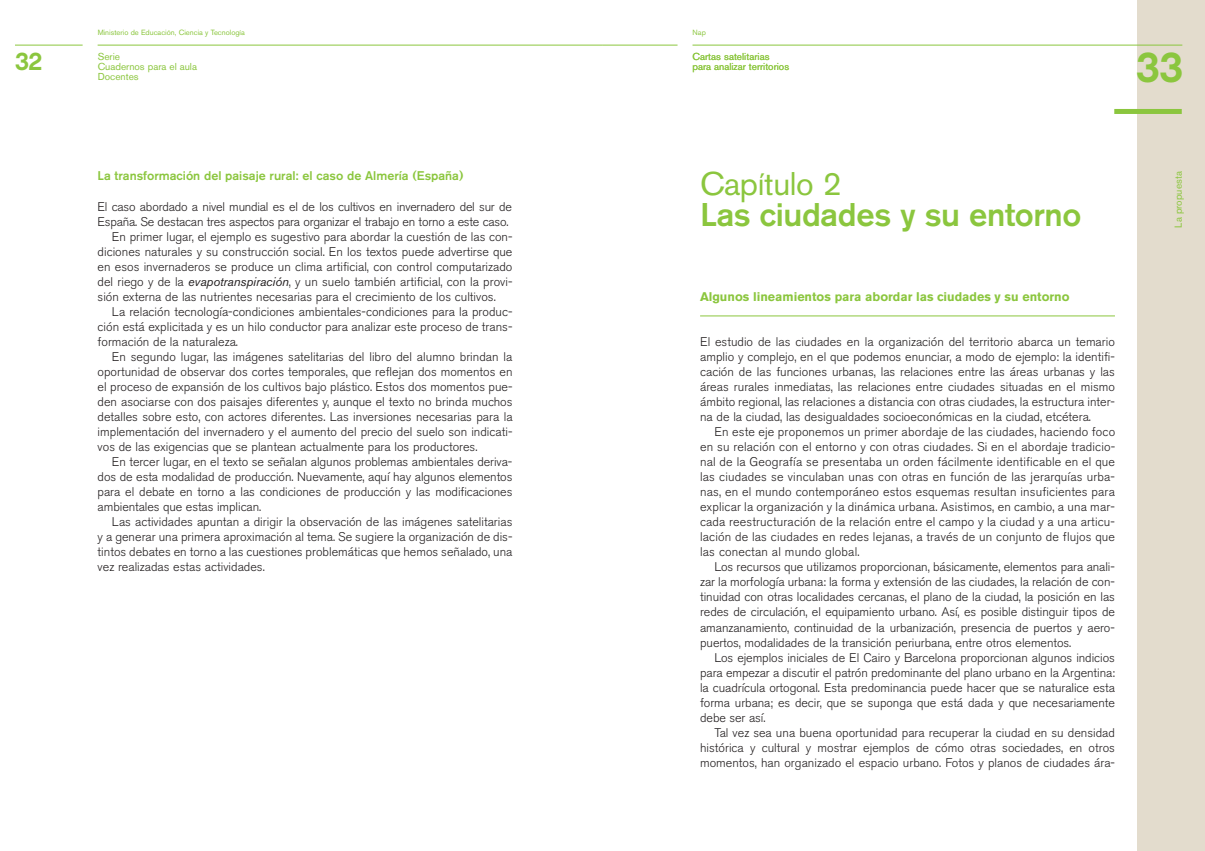
<style>
.page{position:relative;width:1205px;height:851px;background:#fff}
.page>*{position:absolute;margin:0;border:0;box-sizing:border-box;transform-origin:0 0}
.t1{font:42.5px "Chalet New York Nineteen Eighty";color:#8bc63e}
.t2{font:500 32.5px "Akzidenz Grotesk BE";letter-spacing:-.01em;color:#8bc63e}
.t3{font:32.5px "Akzidenz Grotesk BE";letter-spacing:-.01em;color:#8bc63e}
.t4{font:25px "Chalet New York Nineteen Eighty";color:#8bc63e}
.t5{font:300 12.5px/15px "Akzidenz Grotesk BE";color:#231f20;text-align:justify}
.t6{font:300 12.5px "Akzidenz Grotesk BE";letter-spacing:-.02em;color:#231f20}
.t7{font:500 12.5px "Akzidenz Grotesk BE";color:#8bc63e}
.t8{font:700 12.5px "Akzidenz Grotesk BE";color:#8bc63e}
.t9{font:10px/10px "Akzidenz Grotesk BE";color:#8bc63e}
.t10{font:7.5px "Akzidenz Grotesk BE";color:#8bc63e}
.s1{font-weight:400;font-style:italic}
</style>
<div class="page">
<div style="left:1137px;top:0;width:68px;height:850px;background:#e3dccd"></div>
<hr style="left:692px;top:45px;width:490px;height:1px;background:#8bc63e">
<hr style="left:603px;top:45px;width:74px;height:1px;background:#8bc63e">
<hr style="left:700px;top:315px;width:415px;height:1px;background:#8bc63e">
<div style="left:1114px;top:109px;width:68px;height:5px;background:#8bc63e"></div>
<hr style="left:15px;top:45px;width:68px;height:1px;background:#8bc63e">
<hr style="left:98px;top:45px;width:505px;height:1px;background:#8bc63e">
<h3 class="t4" style="left:15px;top:47px;width:29px">32</h3>
<p class="t10" style="left:98px;top:30px;width:149px">Ministerio de Educación, Ciencia y Tecnología</p>
<p class="t9" style="left:98px;top:53px;width:101px">Serie<br>Cuadernos para el aula<br>Docentes</p>
<p class="t9" style="left:692px;top:53px;width:98px">Cartas satelitarias para analizar territorios</p>
<p class="t10" style="left:692px;top:30px;width:15px">Nap</p>
<h1 class="t1" style="left:1136px;top:42px;width:48px">33</h1>
<p class="t7" style="left:98px;top:171px;width:367px">La transformación del paisaje rural: el caso de Almería (España)</p>
<p class="t6" style="left:98px;top:201px;width:416px">El caso abordado a nivel mundial es el de los cultivos en invernadero del sur de</p>
<p class="t6" style="left:98px;top:216px;width:412px">España. Se destacan tres aspectos para organizar el trabajo en torno a este caso.</p>
<p class="t5" style="left:112px;top:230px;width:402px">En primer lugar, el ejemplo es sugestivo para abordar la cuestión de las con-</p>
<p class="t5" style="left:98px;top:245px;width:416px">diciones naturales y su construcción social. En los textos puede advertirse que</p>
<p class="t5" style="left:98px;top:260px;width:416px">en esos invernaderos se produce un clima artificial, con control computarizado</p>
<p class="t5" style="left:98px;top:275px;width:416px">del riego y de la <span class="s1">evapotranspiración</span>, y un suelo también artificial, con la provi-</p>
<p class="t5" style="left:98px;top:290px;width:400px">sión externa de las nutrientes necesarias para el crecimiento de los cultivos.</p>
<p class="t5" style="left:112px;top:305px;width:402px">La relación tecnología-condiciones ambientales-condiciones para la produc-</p>
<p class="t5" style="left:98px;top:320px;width:416px">ción está explicitada y es un hilo conductor para analizar este proceso de trans-</p>
<p class="t5" style="left:98px;top:335px;width:142px">formación de la naturaleza.</p>
<p class="t5" style="left:112px;top:350px;width:402px">En segundo lugar, las imágenes satelitarias del libro del alumno brindan la</p>
<p class="t5" style="left:98px;top:365px;width:416px">oportunidad de observar dos cortes temporales, que reflejan dos momentos en</p>
<p class="t5" style="left:98px;top:380px;width:416px">el proceso de expansión de los cultivos bajo plástico. Estos dos momentos pue-</p>
<p class="t5" style="left:98px;top:395px;width:416px">den asociarse con dos paisajes diferentes y, aunque el texto no brinda muchos</p>
<p class="t5" style="left:98px;top:410px;width:416px">detalles sobre esto, con actores diferentes. Las inversiones necesarias para la</p>
<p class="t5" style="left:98px;top:425px;width:416px">implementación del invernadero y el aumento del precio del suelo son indicati-</p>
<p class="t5" style="left:98px;top:440px;width:381px">vos de las exigencias que se plantean actualmente para los productores.</p>
<p class="t5" style="left:112px;top:455px;width:402px">En tercer lugar, en el texto se señalan algunos problemas ambientales deriva-</p>
<p class="t5" style="left:98px;top:470px;width:416px">dos de esta modalidad de producción. Nuevamente, aquí hay algunos elementos</p>
<p class="t5" style="left:98px;top:485px;width:416px">para el debate en torno a las condiciones de producción y las modificaciones</p>
<p class="t5" style="left:98px;top:500px;width:165px">ambientales que estas implican.</p>
<p class="t5" style="left:112px;top:515px;width:402px">Las actividades apuntan a dirigir la observación de las imágenes satelitarias</p>
<p class="t5" style="left:98px;top:530px;width:416px">y a generar una primera aproximación al tema. Se sugiere la organización de dis-</p>
<p class="t5" style="left:98px;top:545px;width:416px">tintos debates en torno a las cuestiones problemáticas que hemos señalado, una</p>
<p class="t5" style="left:98px;top:560px;width:169px">vez realizadas estas actividades.</p>
<h2 class="t3" style="left:700px;top:172px;width:143px">Capítulo 2</h2>
<h2 class="t2" style="left:700px;top:202px;width:383px">Las ciudades y su entorno</h2>
<p class="t8" style="left:700px;top:291px;width:371px">Algunos lineamientos para abordar las ciudades y su entorno</p>
<p class="t5" style="left:700px;top:335px;width:416px">El estudio de las ciudades en la organización del territorio abarca un temario amplio y complejo, en el que podemos enunciar, a modo de ejemplo: la identifi&shy;cación de las funciones urbanas, las relaciones entre las áreas urbanas y las áreas rurales inmediatas, las relaciones entre ciudades situadas en el mismo ámbito regional, las relaciones a distancia con otras ciudades, la estructura inter&shy;na de la ciudad, las desigualdades socioeconómicas en la ciudad, etcétera.</p>
<p class="t5" style="left:700px;top:425px;width:417px;text-indent:14px">En este eje proponemos un primer abordaje de las ciudades, haciendo foco en su relación con el entorno y con otras ciudades. Si en el abordaje tradicio&shy;nal de la Geografía se presentaba un orden fácilmente identificable en el que las ciudades se vinculaban unas con otras en función de las jerarquías urba&shy;nas, en el mundo contemporáneo estos esquemas resultan insuficientes para explicar la organización y la dinámica urbana. Asistimos, en cambio, a una mar&shy;cada reestructuración de la relación entre el campo y la ciudad y a una articu&shy;lación de las ciudades en redes lejanas, a través de un conjunto de flujos que las conectan al mundo global.</p>
<p class="t5" style="left:700px;top:560px;width:416px;text-indent:14px">Los recursos que utilizamos proporcionan, básicamente, elementos para anali&shy;zar la morfología urbana: la forma y extensión de las ciudades, la relación de con&shy;tinuidad con otras localidades cercanas, el plano de la ciudad, la posición en las redes de circulación, el equipamiento urbano. Así, es posible distinguir tipos de amanzanamiento, continuidad de la urbanización, presencia de puertos y aero&shy;puertos, modalidades de la transición periurbana, entre otros elementos.</p>
<p class="t5" style="left:700px;top:650px;width:416px;text-indent:14px">Los ejemplos iniciales de El Cairo y Barcelona proporcionan algunos indicios para empezar a discutir el patrón predominante del plano urbano en la Argentina: la cuadrícula ortogonal. Esta predominancia puede hacer que se naturalice esta forma urbana; es decir, que se suponga que está dada y que necesariamente debe ser así.</p>
<p class="t5" style="left:700px;top:725px;width:416px;text-indent:14px">Tal vez sea una buena oportunidad para recuperar la ciudad en su densidad histórica y cultural y mostrar ejemplos de cómo otras sociedades, en otros momentos, han organizado el espacio urbano. Fotos y planos de ciudades ára-</p>
<p class="t9" style="left:1174px;top:227px;width:58px;rotate:-90deg">La propuesta</p>
</div>
